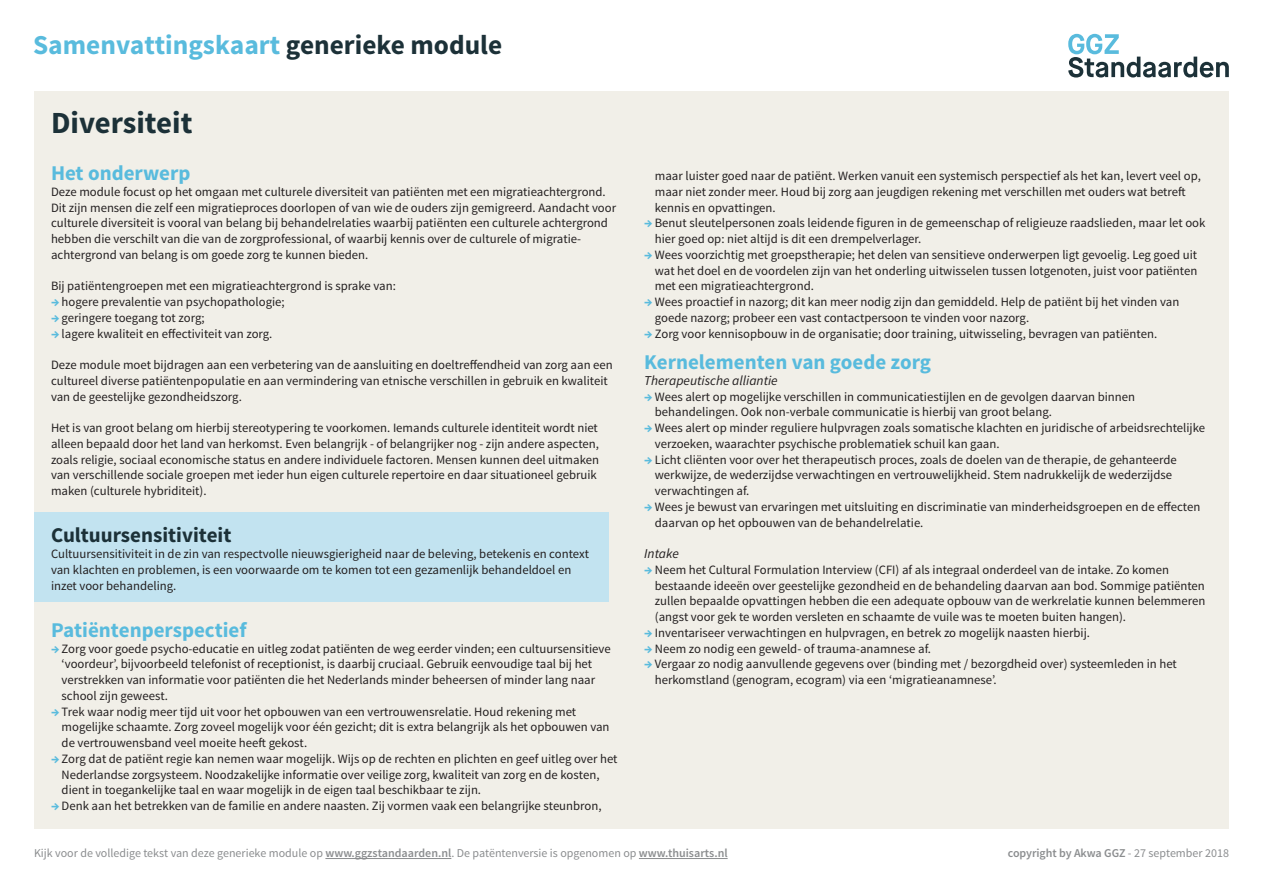
<style>
.page{position:relative;width:1263px;height:893px;background:#fff}
.page>*{position:absolute;margin:0;border:0;box-sizing:border-box;transform-origin:0 0}
.t1{font:700 30.75px "Source Sans Pro";color:#1c3138}
.t2{font:700 27.3px "Source Sans Pro";color:#59bbdd}
.t3{font:700 21px "Source Sans Pro";color:#59bbdd}
.t4{font:700 21px "Source Sans Pro";color:#1c3138}
.t5{font:italic 13.5px "Source Sans Pro";color:#231f20}
.t6{font:12.75px/15.8px "Source Sans Pro";color:#231f20}
.t7{font:12px "Source Sans Pro";color:#8b8d8f}
.t8{font:600 12px "Source Sans Pro";letter-spacing:-.005em;color:#8b8d8f}
.s1{color:#1c3138}
.s2{font-weight:700;font-size:13.5px;color:#59bbdd}
.s3{font-weight:600}
.s4{font-weight:400}
</style>
<div class="page">
<hr style="left:325px;top:858px;width:126px;height:1px;background:#8b8d8f">
<hr style="left:639px;top:858px;width:89px;height:1px;background:#8b8d8f">
<svg style="left:1068px;top:34px;width:161px;height:44px"></svg>
<div style="left:34px;top:91px;width:1195px;height:738px;background:#f1efe8"></div>
<div style="left:34px;top:513px;width:574px;height:89px;background:#c2e3f0"></div>
<h2 class="t2" style="left:33px;top:27px;width:470px">Samenvattingskaart <span class="s1">generieke module</span></h2>
<h1 class="t1" style="left:51px;top:103px;width:143px">Diversiteit</h1>
<h3 class="t3" style="left:51px;top:160px;width:141px">Het onderwerp</h3>
<p class="t6" style="left:51px;top:184px;width:567px">Deze module focust op het omgaan met culturele diversiteit van patiënten met een migratieachtergrond.<br>Dit zijn mensen die zelf een migratieproces doorlopen of van wie de ouders zijn gemigreerd. Aandacht voor culturele diversiteit is vooral van belang bij behandelrelaties waarbij patiënten een culturele achtergrond hebben die verschilt van die van de zorgprofessional, of waarbij kennis over de culturele of migratie&shy;achtergrond van belang is om goede zorg te kunnen bieden.</p>
<p class="t6" style="left:51px;top:278px;width:346px">Bij patiëntengroepen met een migratieachtergrond is sprake van:</p>
<p class="t6" style="left:51px;top:294px;width:235px"><span class="s2">→</span> hogere prevalentie van psychopathologie;</p>
<p class="t6" style="left:51px;top:310px;width:155px"><span class="s2">→</span> geringere toegang tot zorg;</p>
<p class="t6" style="left:51px;top:326px;width:223px"><span class="s2">→</span> lagere kwaliteit en effectiviteit van zorg.</p>
<p class="t6" style="left:51px;top:357px;width:563px">Deze module moet bijdragen aan een verbetering van de aansluiting en doeltreffendheid van zorg aan een cultureel diverse patiëntenpopulatie en aan vermindering van etnische verschillen in gebruik en kwaliteit van de geestelijke gezondheidszorg.</p>
<p class="t6" style="left:51px;top:420px;width:549px">Het is van groot belang om hierbij stereotypering te voorkomen. Iemands culturele identiteit wordt niet alleen bepaald door het land van herkomst. Even belangrijk - of belangrijker nog - zijn andere aspecten, zoals religie, sociaal economische status en andere individuele factoren. Mensen kunnen deel uitmaken van verschillende sociale groepen met ieder hun eigen culturele repertoire en daar situationeel gebruik maken (culturele hybriditeit).</p>
<h3 class="t4" style="left:51px;top:522px;width:182px">Cultuursensitiviteit</h3>
<p class="t6" style="left:51px;top:546px;width:540px">Cultuursensitiviteit in de zin van respectvolle nieuwsgierigheid naar de beleving, betekenis en context van klachten en problemen, is een voorwaarde om te komen tot een gezamenlijk behandeldoel en inzet voor behandeling.</p>
<h3 class="t3" style="left:51px;top:616px;width:197px">Patiëntenperspectief</h3>
<p class="t6" style="left:62px;top:641px;width:551px;text-indent:-11px"><span class="s2">→</span> Zorg voor goede psycho-educatie en uitleg zodat patiënten de weg eerder vinden; een cultuursensitieve ‘voordeur’, bijvoorbeeld telefonist of receptionist, is daarbij cruciaal. Gebruik eenvoudige taal bij het verstrekken van informatie voor patiënten die het Nederlands minder beheersen of minder lang naar school zijn geweest.</p>
<p class="t6" style="left:62px;top:704px;width:549px;text-indent:-11px"><span class="s2">→</span> Trek waar nodig meer tijd uit voor het opbouwen van een vertrouwensrelatie. Houd rekening met mogelijke schaamte. Zorg zoveel mogelijk voor één gezicht; dit is extra belangrijk als het opbouwen van de vertrouwensband veel moeite heeft gekost.</p>
<p class="t6" style="left:62px;top:751px;width:557px;text-indent:-11px"><span class="s2">→</span> Zorg dat de patiënt regie kan nemen waar mogelijk. Wijs op de rechten en plichten en geef uitleg over het<br>Nederlandse zorgsysteem. Noodzakelijke informatie over veilige zorg, kwaliteit van zorg en de kosten, dient in toegankelijke taal en waar mogelijk in de eigen taal beschikbaar te zijn.</p>
<p class="t6" style="left:51px;top:798px;width:552px"><span class="s2">→</span> Denk aan het betrekken van de familie en andere naasten. Zij vormen vaak een belangrijke steunbron,</p>
<p class="t6" style="left:655px;top:168px;width:547px">maar luister goed naar de patiënt. Werken vanuit een systemisch perspectief als het kan, levert veel op, maar niet zonder meer. Houd bij zorg aan jeugdigen rekening met verschillen met ouders wat betreft kennis en opvattingen.</p>
<p class="t6" style="left:655px;top:215px;width:552px;text-indent:-11px"><span class="s2">→</span> Benut sleutelpersonen zoals leidende figuren in de gemeenschap of religieuze raadslieden, maar let ook hier goed op: niet altijd is dit een drempelverlager.</p>
<p class="t6" style="left:655px;top:247px;width:544px;text-align:justify;text-indent:-11px"><span class="s2">→</span> Wees voorzichtig met groepstherapie; het delen van sensitieve onderwerpen ligt gevoelig. Leg goed uit wat het doel en de voordelen zijn van het onderling uitwisselen tussen lotgenoten, juist voor patiënten met een migratieachtergrond.</p>
<p class="t6" style="left:655px;top:294px;width:526px;text-indent:-11px"><span class="s2">→</span> Wees proactief in nazorg; dit kan meer nodig zijn dan gemiddeld. Help de patiënt bij het vinden van goede nazorg; probeer een vast contactpersoon te vinden voor nazorg.</p>
<p class="t6" style="left:644px;top:326px;width:514px"><span class="s2">→</span> Zorg voor kennisopbouw in de organisatie; door training, uitwisseling, bevragen van patiënten.</p>
<h3 class="t3" style="left:644px;top:349px;width:288px">Kernelementen van goede zorg</h3>
<p class="t5" style="left:644px;top:372px;width:135px">Therapeutische alliantie</p>
<p class="t6" style="left:655px;top:389px;width:482px;text-indent:-11px"><span class="s2">→</span> Wees alert op mogelijke verschillen in communicatiestijlen en de gevolgen daarvan binnen behandelingen. Ook non-verbale communicatie is hierbij van groot belang.</p>
<p class="t6" style="left:655px;top:420px;width:552px;text-indent:-11px"><span class="s2">→</span> Wees alert op minder reguliere hulpvragen zoals somatische klachten en juridische of arbeidsrechtelijke verzoeken, waarachter psychische problematiek schuil kan gaan.</p>
<p class="t6" style="left:655px;top:452px;width:524px;text-indent:-11px"><span class="s2">→</span> Licht cliënten voor over het therapeutisch proces, zoals de doelen van de therapie, de gehanteerde werkwijze, de wederzijdse verwachtingen en vertrouwelijkheid. Stem nadrukkelijk de wederzijdse verwachtingen af.</p>
<p class="t6" style="left:655px;top:499px;width:547px;text-indent:-11px"><span class="s2">→</span> Wees je bewust van ervaringen met uitsluiting en discriminatie van minderheidsgroepen en de effecten daarvan op het opbouwen van de behandelrelatie.</p>
<p class="t5" style="left:644px;top:545px;width:36px">Intake</p>
<p class="t6" style="left:655px;top:562px;width:552px;text-indent:-11px"><span class="s2">→</span> Neem het Cultural Formulation Interview (CFI) af als integraal onderdeel van de intake. Zo komen bestaande ideeën over geestelijke gezondheid en de behandeling daarvan aan bod. Sommige patiënten zullen bepaalde opvattingen hebben die een adequate opbouw van de werkrelatie kunnen belemmeren (angst voor gek te worden versleten en schaamte de vuile was te moeten buiten hangen).</p>
<p class="t6" style="left:644px;top:625px;width:447px"><span class="s2">→</span> Inventariseer verwachtingen en hulpvragen, en betrek zo mogelijk naasten hierbij.</p>
<p class="t6" style="left:644px;top:641px;width:288px"><span class="s2">→</span> Neem zo nodig een geweld- of trauma-anamnese af.</p>
<p class="t6" style="left:655px;top:656px;width:523px;text-indent:-11px"><span class="s2">→</span> Vergaar zo nodig aanvullende gegevens over (binding met / bezorgdheid over) systeemleden in het herkomstland (genogram, ecogram) via een ‘migratieanamnese’.</p>
<p class="t7" style="left:34px;top:846px;width:695px">Kijk voor de volledige tekst van deze generieke module op <span class="s3">www.ggzstandaarden.nl</span>. De patëntenversie is opgenomen op <span class="s3">www.thuisarts.nl</span></p>
<p class="t8" style="left:1008px;top:846px;width:223px">copyright by Akwa GGZ <span class="s4">- 27 september 2018</span></p>
</div>
